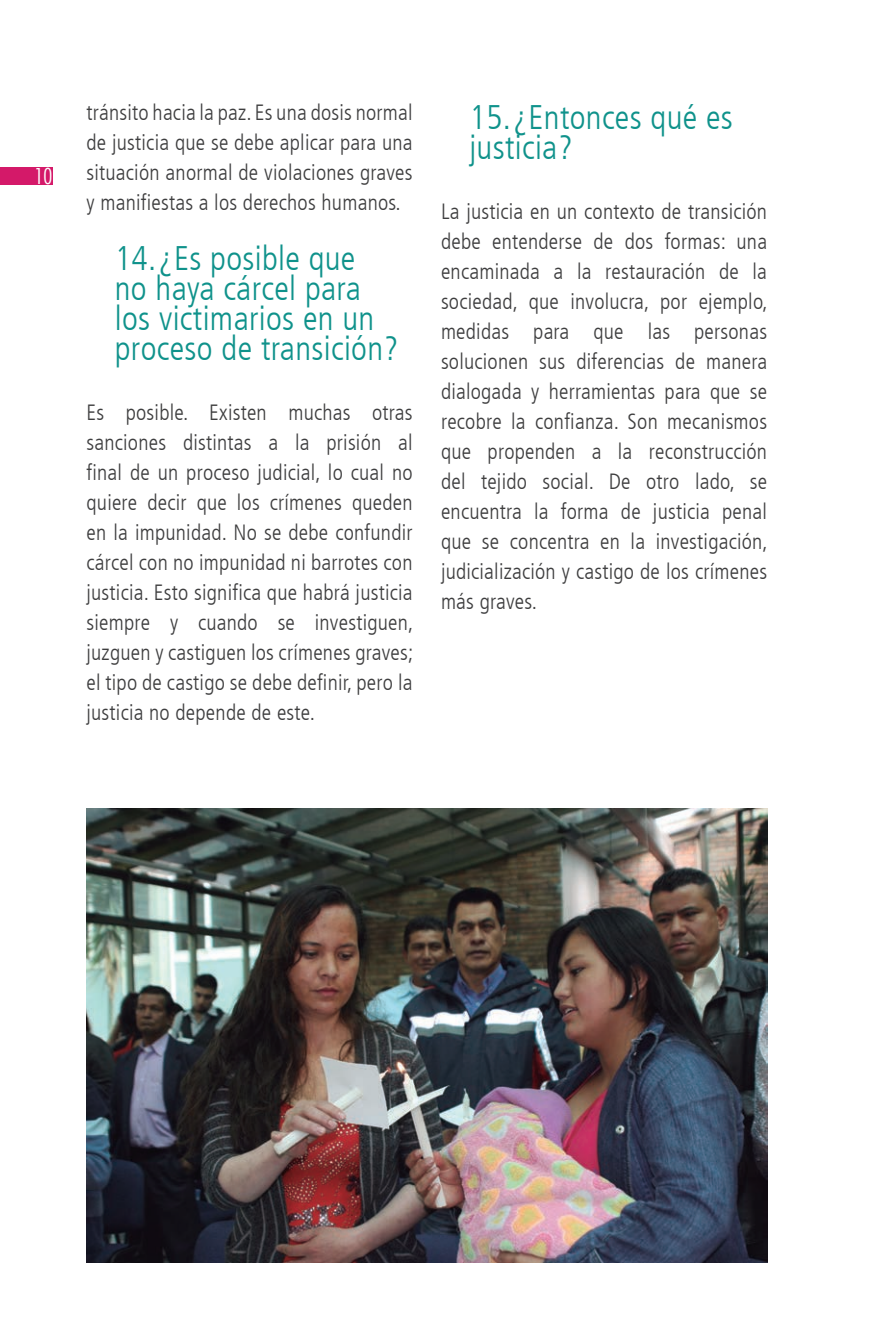
<style>
.page{position:relative;width:882px;height:1334px;background:#fff}
.page>*{position:absolute;margin:0;border:0;box-sizing:border-box;transform-origin:0 0}
.t1{font:300 condensed 34px/30px "Frutiger LT";letter-spacing:.01em;color:#0f928b}
.t2{font:300 condensed 22px/30px "Frutiger LT";letter-spacing:.01em;color:#3e3e3f;text-align:justify}
.t3{font:300 condensed 21.4px "Futura LT";color:#fff}
</style>
<div class="page">
<div style="left:0;top:167px;width:53px;height:17px;background:#d41969"></div>
<img style="left:87px;top:808px;width:680px;height:454px">
<p class="t3" style="left:35px;top:163px;width:19px">10</p>
<p class="t2" style="left:87px;top:98px;width:328px">tránsito hacia la paz. Es una dosis normal de justicia que se debe aplicar para una situación anormal de violaciones graves y manifiestas a los derechos humanos.</p>
<h1 class="t1" style="left:115px;top:244px;width:285px">14.¿Es posible que<br>no haya cárcel para los victimarios en un proceso de transición?</h1>
<p class="t2" style="left:87px;top:398px;width:328px">Es posible. Existen muchas otras sanciones distintas a la prisión al final de un proceso judicial, lo cual no quiere decir que los crímenes queden en la impunidad. No se debe confundir cárcel con no impunidad ni barrotes con justicia. Esto significa que habrá justicia siempre y cuando se investiguen, juzguen y castiguen los crímenes graves; el tipo de castigo se debe definir, pero la justicia no depende de este.</p>
<h1 class="t1" style="left:469px;top:103px;width:265px">15.¿Entonces qué es justicia?</h1>
<p class="t2" style="left:441px;top:197px;width:328px">La justicia en un contexto de transición debe entenderse de dos formas: una encaminada a la restauración de la sociedad, que involucra, por ejemplo, medidas para que las personas solucionen sus diferencias de manera dialogada y herramientas para que se recobre la confianza. Son mecanismos que propenden a la reconstrucción del tejido social. De otro lado, se encuentra la forma de justicia penal que se concentra en la investigación, judicialización y castigo de los crímenes más graves.</p>
</div>
